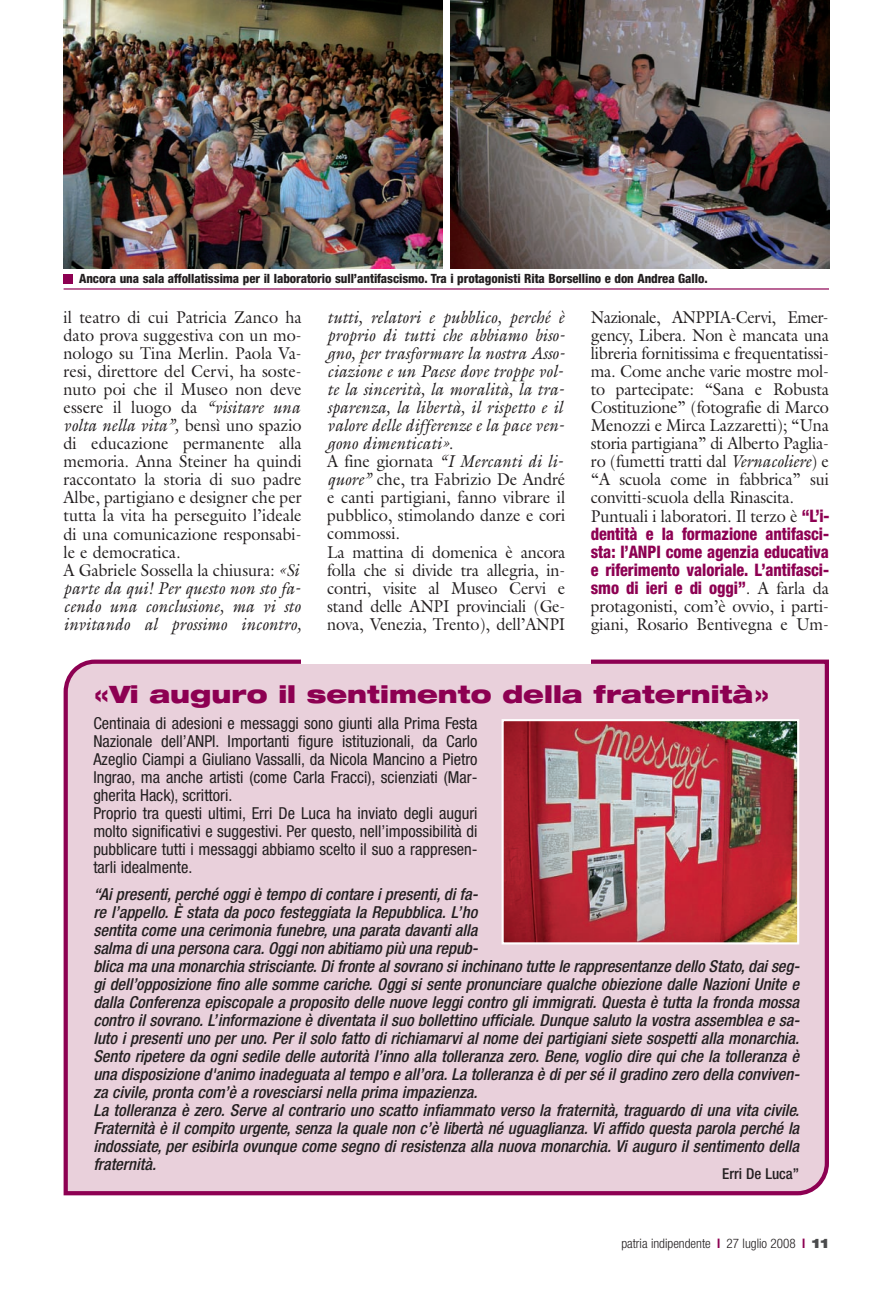
<style>
.page{position:relative;width:893px;height:1297px;background:#fff}
.page>*{position:absolute;margin:0;border:0;box-sizing:border-box;transform-origin:0 0}
.t1{font:900 expanded 24px "Helvetica Neue";color:#8d0052}
.t2{font:17.25px/18.1px "Galliard";color:#231f20;scale:.94 1}
.t3{font:italic 17.25px/18.1px "Galliard";color:#231f20;scale:.94 1}
.t4{font:800 condensed 17.25px/18.1px "Helvetica Neue";letter-spacing:-.005em;color:#8d0052;text-align:justify;scale:.94 1}
.t5{font:italic 500 condensed 16.5px/18px "Helvetica Neue";color:#231f20}
.t6{font:condensed 16.5px/18px "Helvetica Neue";color:#231f20}
.t7{font:500 condensed 15px "Helvetica Neue";color:#231f20}
.t8{font:300 condensed 13.2px "Helvetica Neue";color:#231f20}
.t9{font:800 condensed 12.75px "Helvetica Neue";letter-spacing:-.005em;color:#231f20}
.s1{font-style:italic}
.s2{font-style:normal}
.s3{font-family:"Helvetica Neue";font-weight:800;font-stretch:condensed;color:#8d0052}
.s4{font-family:"Galliard";font-weight:400;font-stretch:normal;color:#231f20}
.s5{font-weight:700;color:#8d0052}
.s6{font-weight:900;font-stretch:expanded;color:#4b4c4d}
</style>
<div class="page">
<img style="left:64px;top:0;width:378px;height:268px">
<img style="left:451px;top:0;width:378px;height:268px">
<hr style="left:64px;top:288px;width:765px;height:2px;background:#8d0052">
<div style="left:64px;top:274px;width:9px;height:9px;background:#8d0052"></div>
<div style="left:64px;top:659px;width:765px;height:536px;background:#e9d0db"></div>
<img style="left:505px;top:722px;width:291px;height:219px">
<div style="left:502px;top:719px;width:297px;height:225px;border:2px solid #fff"></div>
<div style="left:302px;top:659px;width:289px;height:5px;background:#fff"></div>
<p class="t9" style="left:79px;top:274px;width:630px">Ancora una sala affollatissima per il laboratorio sull’antifascismo. Tra i protagonisti Rita Borsellino e don Andrea Gallo.</p>
<p class="t2" style="left:64px;top:309px;width:255px">il teatro di cui Patricia Zanco ha dato prova suggestiva con un mo&shy;nologo su Tina Merlin. Paola Va&shy;resi, direttore del Cervi, ha soste&shy;nuto poi che il Museo non deve essere il luogo da <span class="s1">“visitare una volta nella vita”,</span> bensì uno spazio di educazione permanente alla memoria. Anna Steiner ha quindi raccontato la storia di suo padre<br>Albe, partigiano e designer che per tutta la vita ha perseguito l’ideale di una comunicazione responsabi&shy;le e democratica.<br>A Gabriele Sossella la chiusura: <span class="s1">«Si parte da qui! Per questo non sto fa&shy;cendo una conclusione, ma vi sto invitando al prossimo incontro,</span></p>
<p class="t3" style="left:327px;top:309px;width:255px">tutti, relatori e pubblico, perché è proprio di tutti che abbiamo biso&shy;gno, per trasformare la nostra Asso&shy;ciazione e un Paese dove troppe vol&shy;te la sincerità, la moralità, la tra&shy;sparenza, la libertà, il rispetto e il valore delle differenze e la pace ven&shy;gono dimenticati».<br><span class="s2">A fine giornata</span> “I Mercanti di li&shy;quore” <span class="s2">che, tra Fabrizio De André e canti partigiani, fanno vibrare il pubblico, stimolando danze e cori commossi.<br>La mattina di domenica è ancora folla che si divide tra allegria, in&shy;contri, visite al Museo Cervi e stand delle ANPI provinciali (Ge&shy;nova, Venezia, Trento), dell’ANPI</span></p>
<p class="t2" style="left:591px;top:309px;width:255px">Nazionale, ANPPIA-Cervi, Emer&shy;gency, Libera. Non è mancata una libreria fornitissima e frequentatissi&shy;ma. Come anche varie mostre mol&shy;to partecipate: “Sana e Robusta Costituzione” (fotografie di Marco Menozzi e Mirca Lazzaretti); “Una storia partigiana” di Alberto Paglia&shy;ro (fumetti tratti dal <span class="s1">Vernacoliere</span>) e “A scuola come in fabbrica” sui convitti-scuola della Rinascita.<br>Puntuali i laboratori. Il terzo è <span class="s3">“L’i-</span></p>
<p class="t4" style="left:591px;top:526px;width:255px">dentità e la formazione antifasci&shy;sta: l’ANPI come agenzia educativa e riferimento valoriale. L’antifasci&shy;smo di ieri e di oggi”<span class="s4">. A farla da</span></p>
<p class="t2" style="left:591px;top:599px;width:255px">protagonisti, com’è ovvio, i parti&shy;giani, Rosario Bentivegna e Um-</p>
<h1 class="t1" style="left:93px;top:685px;width:678px">«Vi auguro il sentimento della fraternità»</h1>
<p class="t6" style="left:93px;top:716px;width:386px">Centinaia di adesioni e messaggi sono giunti alla Prima Festa Nazionale dell’ANPI. Importanti figure istituzionali, da Carlo Azeglio Ciampi a Giuliano Vassalli, da Nicola Mancino a Pietro Ingrao, ma anche artisti (come Carla Fracci), scienziati (Mar&shy;gherita Hack), scrittori.<br>Proprio tra questi ultimi, Erri De Luca ha inviato degli auguri molto significativi e suggestivi. Per questo, nell’impossibilità di pubblicare tutti i messaggi abbiamo scelto il suo a rappresen&shy;tarli idealmente.</p>
<p class="t5" style="left:93px;top:886px;width:710px">“Aipresenti, perché oggiè tempo dicontare ipresenti, difa-<br>re l’appello. È stata da poco festeggiata la Repubblica. L’ho<br>sentita come una cerimonia funebre, una parata davanti alla<br>salma diuna persona cara.Ogginon abitiamo più una repub-<br>blica ma una monarchia strisciante.Difronte alsovrano siinchinano tutte le rappresentanze dello Stato, daiseg&shy;gi dell’opposizione fino alle somme cariche. Oggi si sente pronunciare qualche obiezione dalle Nazioni Unite e dalla Conferenza episcopale a proposito delle nuove leggi contro gli immigrati. Questa è tutta la fronda mossa contro il sovrano. L’informazione è diventata il suo bollettino ufficiale. Dunque saluto la vostra assemblea e sa&shy;luto i presenti uno per uno. Per il solo fatto di richiamarvi al nome dei partigiani siete sospetti alla monarchia.<br>Sento ripetere da ogni sedile delle autorità l’inno alla tolleranza zero. Bene, voglio dire qui che la tolleranza è una disposizione d'animo inadeguata altempo e all’ora.La tolleranza è dipersé ilgradino zero della conviven&shy;za civile, pronta com’è a rovesciarsi nella prima impazienza.<br>La tolleranza è zero. Serve al contrario uno scatto infiammato verso la fraternità, traguardo di una vita civile.<br>Fraternità è il compito urgente, senza la quale non c’è libertà né uguaglianza. Vi affido questa parola perché la indossiate, per esibirla ovunque come segno di resistenza alla nuova monarchia. Vi auguro il sentimento della fraternità.</p>
<p class="t7" style="left:722px;top:1168px;width:79px">Erri De Luca”</p>
<p class="t8" style="left:621px;top:1238px;width:209px">patria indipendente <span class="s5">l</span> 27 luglio 2008 <span class="s5">l</span> <span class="s6">11</span></p>
</div>
